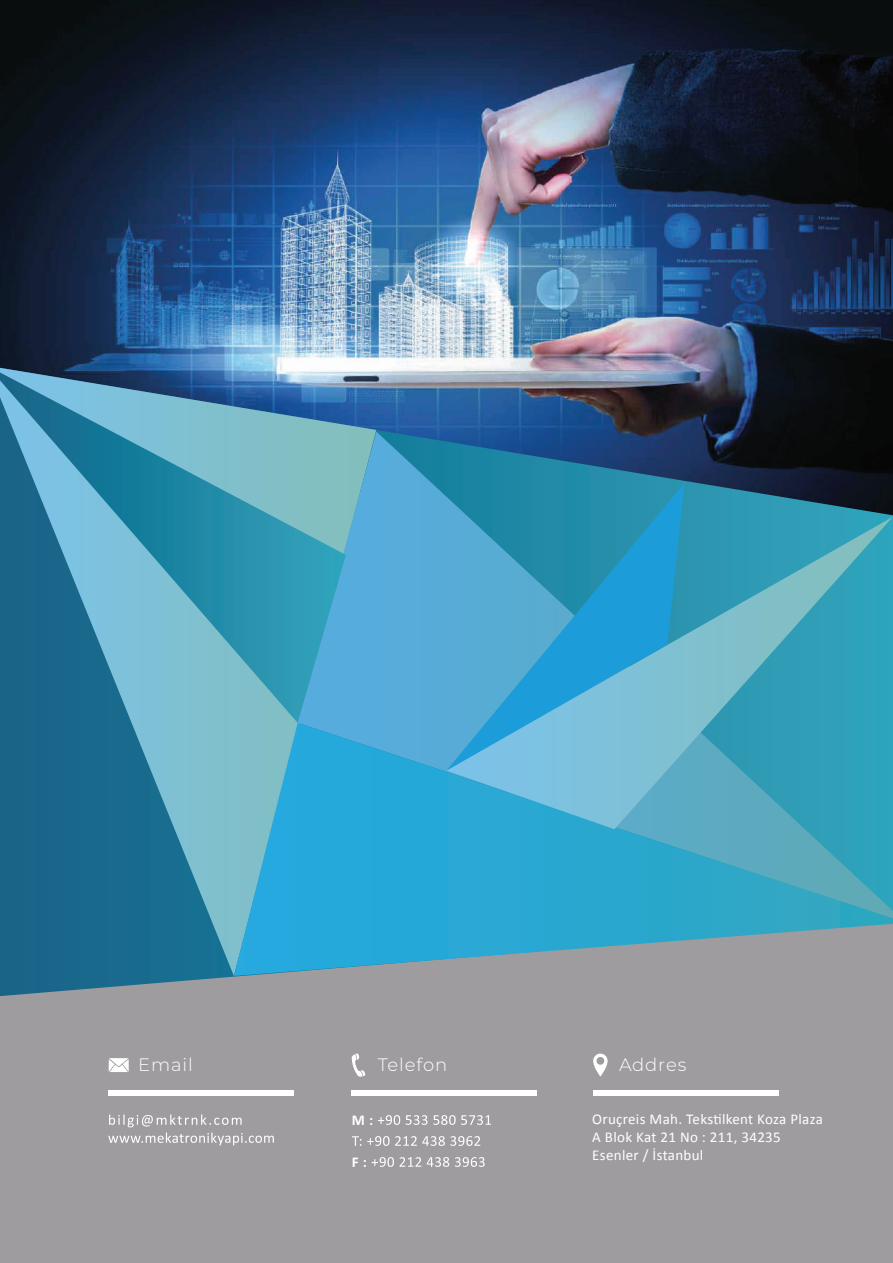
<style>
.page{position:relative;width:893px;height:1263px;background:#fff}
.page>*{position:absolute;margin:0;border:0;box-sizing:border-box;transform-origin:0 0}
.t1{font:300 18px "Montserrat";letter-spacing:.05em;color:#fff}
.t2{font:15px/18px "Calibri";letter-spacing:.02em;color:#fff}
.t3{font:700 15px "Calibri";color:#fff}
</style>
<div class="page">
<img style="left:0;top:0;width:893px;height:368px">
<div style="left:0;top:743px;width:893px;height:520px;background:#9f9ca0"></div>
<svg style="left:108px;top:1114px;width:166px;height:31px"></svg>
<svg style="left:109px;top:1058px;width:20px;height:14px"></svg>
<svg style="left:378px;top:1115px;width:113px;height:10px"></svg>
<svg style="left:352px;top:1136px;width:128px;height:10px"></svg>
<svg style="left:372px;top:1157px;width:113px;height:10px"></svg>
<div style="left:109px;top:1090px;width:185px;height:5px;background:#fff"></div>
<div style="left:352px;top:1090px;width:185px;height:5px;background:#fff"></div>
<div style="left:593px;top:1090px;width:185px;height:5px;background:#fff"></div>
<svg style="left:352px;top:1053px;width:13px;height:24px"></svg>
<svg style="left:593px;top:1053px;width:15px;height:23px"></svg>
<img style="left:0;top:368px;width:893px;height:628px">
<svg style="left:0;top:368px;width:376px;height:608px;background:#317c9b"></svg>
<svg style="left:346px;top:432px;width:547px;height:291px;background:#36769a"></svg>
<svg style="left:234px;top:723px;width:659px;height:253px;background:#44a7c9"></svg>
<svg style="left:0;top:372px;width:346px;height:351px;background:#4c99b5"></svg>
<svg style="left:446px;top:517px;width:447px;height:312px;background:#46a7c0"></svg>
<svg style="left:446px;top:483px;width:239px;height:287px;background:#43a4ca"></svg>
<p class="t1" style="left:138px;top:1052px;width:56px">Email</p>
<p class="t1" style="left:378px;top:1052px;width:71px">Telefon</p>
<p class="t1" style="left:619px;top:1052px;width:69px">Addres</p>
<p class="t3" style="left:352px;top:1109px;width:23px">M :</p>
<p class="t3" style="left:352px;top:1151px;width:17px">F :</p>
<p class="t2" style="left:592px;top:1109px;width:232px">Oruçreis Mah. Tekstilkent Koza Plaza<br>A Blok Kat 21 No : 211, 34235<br>Esenler / İstanbul</p>
</div>
